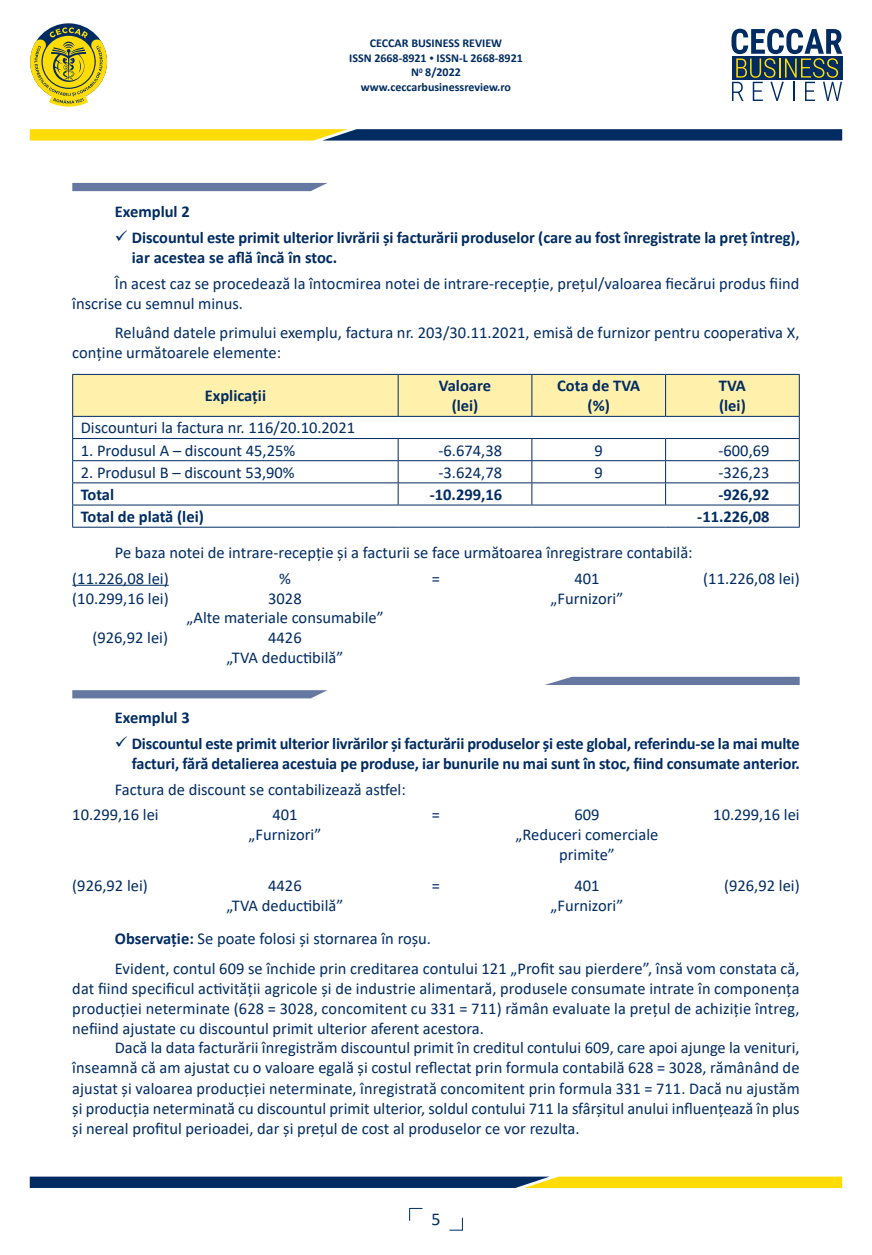
<style>
.page{position:relative;width:872px;height:1255px;background:#fff}
.page>*{position:absolute;margin:0;border:0;box-sizing:border-box;transform-origin:0 0}
.t1{font:18px "Calibri";color:#002c62}
.Text_articol{font:16.5px/19.8px "Calibri";color:#002c62}
.Inregistrare_contabi{font:16.5px "Calibri";color:#002c62}
.Inregistrare_liniuta{font:700 16.5px "Calibri";letter-spacing:-.01em;color:#002c62}
.Subtitlu_cu_11{font:700 16.5px "Calibri";letter-spacing:-.005em;color:#002c62}
.Tabel{font:16.5px "Calibri";color:#002c62}
.Inregistrare_liniuta-2{font:16.5px "Calibri";color:#002c62}
.Tabel-2{font:700 16.5px "Calibri";color:#002c62}
.t2{font:700 12px/14.4px "Calibri";color:#002c62;text-align:center}
.s1{font-size:9px}
.s2{font-weight:700}
</style>
<div class="page">
<svg style="left:449px;top:1217px;width:14px;height:13px"></svg>
<svg style="left:731px;top:29px;width:111px;height:72px"></svg>
<svg style="left:30px;top:129px;width:812px;height:11px;background:#647144"></svg>
<svg style="left:30px;top:27px;width:77px;height:80px"></svg>
<svg style="left:30px;top:1176px;width:812px;height:11px;background:#69774c"></svg>
<svg style="left:409px;top:1207px;width:13px;height:13px"></svg>
<hr style="left:72px;top:585px;width:97px;height:1px;background:#002c62">
<svg style="left:72px;top:374px;width:728px;height:153px"></svg>
<hr style="left:72px;top:527px;width:326px;height:1px;background:#002c62">
<hr style="left:398px;top:527px;width:134px;height:1px;background:#002c62">
<hr style="left:532px;top:527px;width:133px;height:1px;background:#002c62">
<hr style="left:665px;top:527px;width:134px;height:1px;background:#002c62">
<div style="left:72px;top:183px;width:255px;height:8px;background:#6578a2"></div>
<svg style="left:545px;top:676px;width:254px;height:9px;background:#798aae"></svg>
<svg style="left:72px;top:690px;width:255px;height:8px;background:#6d7fa6"></svg>
<p class="t2" style="left:349px;top:36px;width:175px">CECCAR BUSINESS REVIEW<br>ISSN 2668-8921 <span class="s1">•</span> ISSN-L 2668-8921<br>N<sup>0</sup> 8/2022 www.ceccarbusinessreview.ro</p>
<p class="Subtitlu_cu_11" style="left:115px;top:200px;width:76px">Exemplul 2</p>
<p class="Subtitlu_cu_11" style="left:115px;top:226px;width:686px">✓ Discountul este primit ulterior livrării și facturării produselor (care au fost înregistrate la preț întreg),</p>
<p class="Subtitlu_cu_11" style="left:132px;top:246px;width:207px">iar acestea se află încă în stoc.</p>
<p class="Text_articol" style="left:72px;top:273px;width:728px;text-indent:43px">În acest caz se procedează la întocmirea notei de intrare-recepție, prețul/valoarea fiecărui produs fiind înscrise cu semnul minus.</p>
<p class="Text_articol" style="left:72px;top:322px;width:728px;text-indent:43px">Reluând datele primului exemplu, factura nr. 203/30.11.2021, emisă de furnizor pentru cooperativa X, conține următoarele elemente:</p>
<p class="Tabel-2" style="left:205px;top:384px;width:63px">Explicații</p>
<p class="Tabel-2" style="left:439px;top:374px;width:54px">Valoare</p>
<p class="Tabel-2" style="left:451px;top:394px;width:28px">(lei)</p>
<p class="Tabel-2" style="left:557px;top:374px;width:84px">Cota de TVA</p>
<p class="Tabel-2" style="left:587px;top:394px;width:24px">(%)</p>
<p class="Tabel-2" style="left:719px;top:374px;width:29px">TVA</p>
<p class="Tabel-2" style="left:719px;top:394px;width:28px">(lei)</p>
<p class="Tabel" style="left:81px;top:416px;width:276px">Discounturi la factura nr. 116/20.10.2021</p>
<p class="Tabel" style="left:81px;top:438px;width:216px">1. Produsul A – discount 45,25%</p>
<p class="Tabel" style="left:438px;top:438px;width:65px">-6.674,38</p>
<p class="Tabel" style="left:594px;top:438px;width:10px">9</p>
<p class="Tabel" style="left:718px;top:438px;width:53px">-600,69</p>
<p class="Tabel" style="left:81px;top:461px;width:215px">2. Produsul B – discount 53,90%</p>
<p class="Tabel" style="left:438px;top:461px;width:65px">-3.624,78</p>
<p class="Tabel" style="left:594px;top:461px;width:10px">9</p>
<p class="Tabel" style="left:718px;top:461px;width:53px">-326,23</p>
<p class="Tabel-2" style="left:81px;top:483px;width:35px">Total</p>
<p class="Tabel-2" style="left:430px;top:483px;width:74px">-10.299,16</p>
<p class="Tabel-2" style="left:718px;top:483px;width:53px">-926,92</p>
<p class="Tabel-2" style="left:81px;top:505px;width:125px">Total de plată (lei)</p>
<p class="Tabel-2" style="left:697px;top:505px;width:74px">-11.226,08</p>
<p class="Inregistrare_liniuta-2" style="left:115px;top:541px;width:579px">Pe baza notei de intrare-recepție și a facturii se face următoarea înregistrare contabilă:</p>
<p class="Inregistrare_contabi" style="left:72px;top:567px;width:98px">(11.226,08 lei)</p>
<p class="Inregistrare_contabi" style="left:279px;top:567px;width:13px">%</p>
<p class="Inregistrare_contabi" style="left:432px;top:567px;width:10px">=</p>
<p class="Inregistrare_contabi" style="left:574px;top:567px;width:27px">401</p>
<p class="Inregistrare_contabi" style="left:703px;top:567px;width:98px">(11.226,08 lei)</p>
<p class="Inregistrare_contabi" style="left:72px;top:586px;width:98px">(10.299,16 lei)</p>
<p class="Inregistrare_contabi" style="left:268px;top:586px;width:35px">3028</p>
<p class="Inregistrare_contabi" style="left:550px;top:586px;width:74px">„Furnizori”</p>
<p class="Inregistrare_contabi" style="left:186px;top:606px;width:199px">„Alte materiale consumabile”</p>
<p class="Inregistrare_contabi" style="left:92px;top:626px;width:77px">(926,92 lei)</p>
<p class="Inregistrare_contabi" style="left:268px;top:626px;width:35px">4426</p>
<p class="Inregistrare_contabi" style="left:227px;top:646px;width:118px">„TVA deductibilă”</p>
<p class="Inregistrare_liniuta" style="left:115px;top:706px;width:76px">Exemplul 3</p>
<p class="Inregistrare_liniuta" style="left:115px;top:731px;width:686px">✓ Discountul este primit ulterior livrărilor și facturării produselor şi este global, referindu-se la mai multe</p>
<p class="Inregistrare_liniuta" style="left:132px;top:751px;width:669px">facturi, fără detalierea acestuia pe produse, iar bunurile nu mai sunt în stoc, fiind consumate anterior.</p>
<p class="Inregistrare_liniuta-2" style="left:115px;top:778px;width:292px">Factura de discount se contabilizează astfel:</p>
<p class="Inregistrare_contabi" style="left:72px;top:803px;width:88px">10.299,16 lei</p>
<p class="Inregistrare_contabi" style="left:272px;top:803px;width:27px">401</p>
<p class="Inregistrare_contabi" style="left:432px;top:803px;width:10px">=</p>
<p class="Inregistrare_contabi" style="left:574px;top:803px;width:27px">609</p>
<p class="Inregistrare_contabi" style="left:713px;top:803px;width:88px">10.299,16 lei</p>
<p class="Inregistrare_contabi" style="left:248px;top:823px;width:74px">„Furnizori”</p>
<p class="Inregistrare_contabi" style="left:515px;top:823px;width:144px">„Reduceri comerciale</p>
<p class="Inregistrare_contabi" style="left:559px;top:843px;width:57px">primite”</p>
<p class="Inregistrare_contabi" style="left:72px;top:874px;width:77px">(926,92 lei)</p>
<p class="Inregistrare_contabi" style="left:268px;top:874px;width:35px">4426</p>
<p class="Inregistrare_contabi" style="left:432px;top:874px;width:10px">=</p>
<p class="Inregistrare_contabi" style="left:574px;top:874px;width:27px">401</p>
<p class="Inregistrare_contabi" style="left:724px;top:874px;width:77px">(926,92 lei)</p>
<p class="Inregistrare_contabi" style="left:227px;top:894px;width:118px">„TVA deductibilă”</p>
<p class="Inregistrare_contabi" style="left:550px;top:894px;width:74px">„Furnizori”</p>
<p class="Text_articol" style="left:115px;top:927px;width:318px"><span class="s2">Observație:</span> Se poate folosi și stornarea în roșu.</p>
<p class="Text_articol" style="left:72px;top:958px;width:729px;text-align:justify;text-indent:43px">Evident, contul 609 se închide prin creditarea contului 121 „Profit sau pierdere”, însă vom constata că, dat fiind specificul activității agricole şi de industrie alimentară, produsele consumate intrate în componența producției neterminate (628 = 3028, concomitent cu 331 = 711) rămân evaluate la prețul de achiziție întreg, nefiind ajustate cu discountul primit ulterior aferent acestora.</p>
<p class="Text_articol" style="left:72px;top:1037px;width:729px;line-height:20.2px;text-align:justify;text-indent:43px">Dacă la data facturării înregistrăm discountul primit în creditul contului 609, care apoi ajunge la venituri, înseamnă că am ajustat cu o valoare egală şi costul reflectat prin formula contabilă 628 = 3028, rămânând de ajustat şi valoarea producției neterminate, înregistrată concomitent prin formula 331 = 711. Dacă nu ajustăm şi producția neterminată cu discountul primit ulterior, soldul contului 711 la sfârșitul anului influențează în plus şi nereal profitul perioadei, dar şi prețul de cost al produselor ce vor rezulta.</p>
<p class="t1" style="left:431px;top:1206px;width:11px">5</p>
</div>
